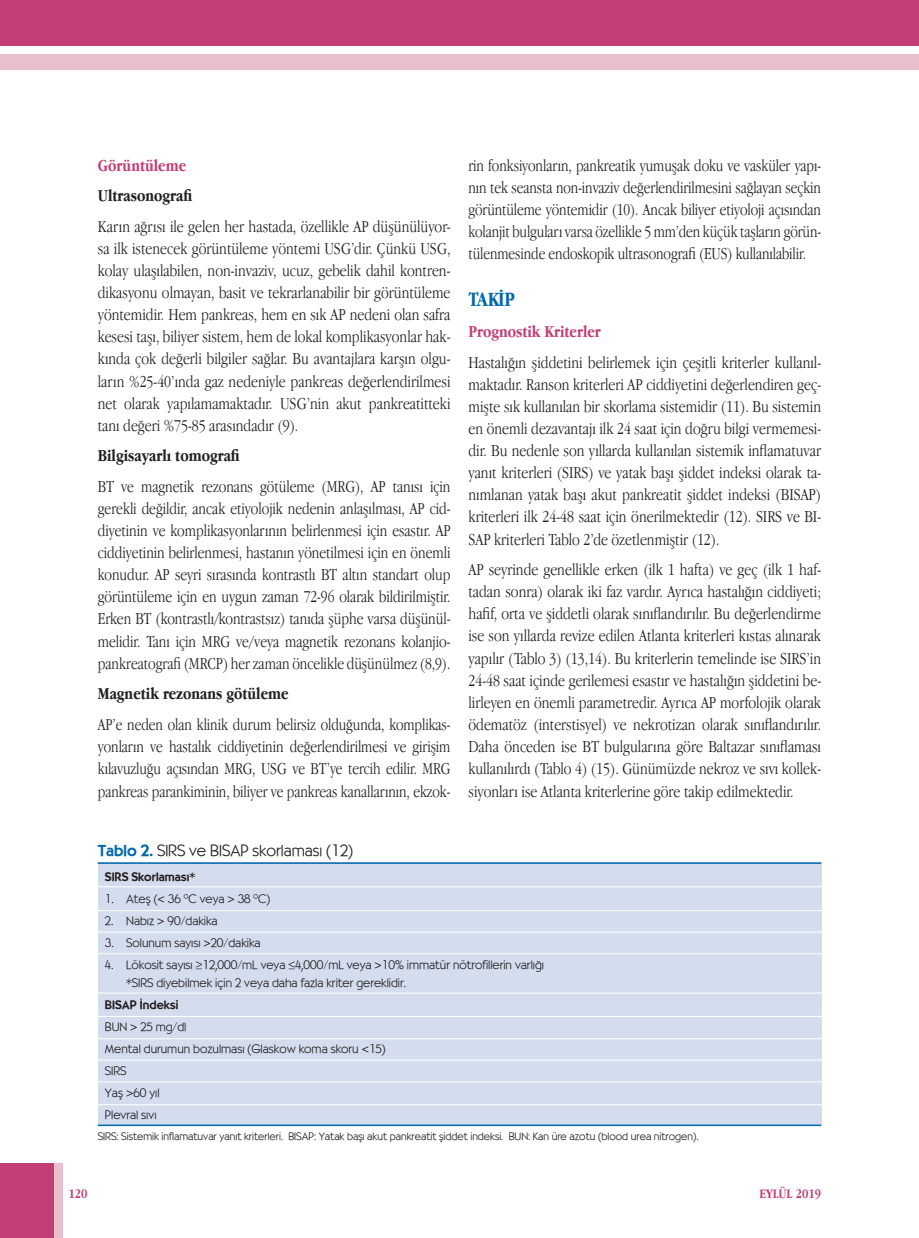
<style>
.page{position:relative;width:919px;height:1238px;background:#fff}
.page>*{position:absolute;margin:0;border:0;box-sizing:border-box;transform-origin:0 0}
.t1{font:700 21px "Apple Garamond";letter-spacing:-.03em;color:#0168ae}
.t2{font:300 17.25px/22px "Apple Garamond";color:#231f20;text-align:justify}
.t3{font:700 17.25px "Apple Garamond";color:#231f20}
.t4{font:700 17.25px "Apple Garamond";color:#c33e76}
.t5{font:300 15.75px "Bernhardt";color:#231f20}
.t6{font:700 13.5px "Apple Garamond";color:#c33e76}
.t7{font:300 12px/22px "Bernhardt";color:#231f20}
.t8{font:500 12px "Bernhardt";color:#231f20}
.t9{font:300 10.5px "Bernhardt";color:#231f20}
.s1{font-weight:500;color:#0168ae}
.s2{font-family:"Avant Garde TR";font-weight:400}
.s3{font-weight:500}
</style>
<div class="page">
<div style="left:0;top:1163px;width:54px;height:74px;background:#c33e76"></div>
<div style="left:54px;top:1163px;width:8px;height:74px;background:#e7c0cb"></div>
<div style="left:0;top:54px;width:918px;height:15px;background:#e7c0cb"></div>
<div style="left:0;top:0;width:918px;height:45px;background:#c33e76"></div>
<div style="left:98px;top:862px;width:723px;height:262px;background:#d4ddee"></div>
<hr style="left:98px;top:862px;width:723px;height:1px;background:#0168ae">
<hr style="left:98px;top:886px;width:724px;height:1px;background:#fff">
<hr style="left:98px;top:910px;width:724px;height:1px;background:#fff">
<hr style="left:98px;top:931px;width:724px;height:1px;background:#fff">
<hr style="left:98px;top:953px;width:724px;height:1px;background:#fff">
<hr style="left:98px;top:1016px;width:724px;height:1px;background:#fff">
<hr style="left:98px;top:1038px;width:724px;height:1px;background:#fff">
<hr style="left:98px;top:1059px;width:724px;height:1px;background:#fff">
<hr style="left:98px;top:1081px;width:724px;height:1px;background:#fff">
<hr style="left:98px;top:1104px;width:724px;height:1px;background:#fff">
<hr style="left:98px;top:992px;width:724px;height:1px;background:#fff">
<hr style="left:98px;top:1124px;width:723px;height:1px;background:#0168ae">
<p class="t4" style="left:98px;top:155px;width:90px">Görüntüleme</p>
<p class="t3" style="left:98px;top:186px;width:96px">Ultrasonografi</p>
<p class="t2" style="left:98px;top:215px;width:354px">Karın ağrısı ile gelen her hastada, özellikle AP düşünülüyor&shy;sa ilk istenecek görüntüleme yöntemi USG’dir. Çünkü USG, kolay ulaşılabilen, non-invaziv, ucuz, gebelik dahil kontren&shy;dikasyonu olmayan, basit ve tekrarlanabilir bir görüntüleme yöntemidir. Hem pankreas, hem en sık AP nedeni olan safra kesesi taşı, biliyer sistem, hem de lokal komplikasyonlar hak&shy;kında çok değerli bilgiler sağlar. Bu avantajlara karşın olgu&shy;ların %25-40’ında gaz nedeniyle pankreas değerlendirilmesi net olarak yapılamamaktadır. USG’nin akut pankreatitteki tanı değeri %75-85 arasındadır (9).</p>
<p class="t3" style="left:98px;top:446px;width:143px">Bilgisayarlı tomografi</p>
<p class="t2" style="left:98px;top:475px;width:354px">BT ve magnetik rezonans götüleme (MRG), AP tanısı için gerekli değildir, ancak etiyolojik nedenin anlaşılması, AP cid&shy;diyetinin ve komplikasyonlarının belirlenmesi için esastır. AP ciddiyetinin belirlenmesi, hastanın yönetilmesi için en önemli konudur. AP seyri sırasında kontrastlı BT altın standart olup görüntüleme için en uygun zaman 72-96 olarak bildirilmiştir.<br>Erken BT (kontrastlı/kontrastsız) tanıda şüphe varsa düşünül&shy;melidir. Tanı için MRG ve/veya magnetik rezonans kolanjio&shy;pankreatografi (MRCP) her zaman öncelikle düşünülmez (8,9).</p>
<p class="t3" style="left:98px;top:684px;width:192px">Magnetik rezonans götüleme</p>
<p class="t2" style="left:98px;top:713px;width:354px">AP’e neden olan klinik durum belirsiz olduğunda, komplikas&shy;yonların ve hastalık ciddiyetinin değerlendirilmesi ve girişim kılavuzluğu açısından MRG, USG ve BT’ye tercih edilir. MRG pankreas parankiminin, biliyer ve pankreas kanallarının, ekzok-</p>
<p class="t5" style="left:98px;top:841px;width:257px"><span class="s1">Tablo 2.</span> SIRS ve BISAP skorlaması (<span class="s2">1</span>2)</p>
<p class="t2" style="left:468px;top:154px;width:354px">rin fonksiyonların, pankreatik yumuşak doku ve vasküler yapı&shy;nın tek seansta non-invaziv değerlendirilmesini sağlayan seçkin görüntüleme yöntemidir (10). Ancak biliyer etiyoloji açısından kolanjit bulguları varsa özellikle 5 mm’den küçük taşların görün&shy;tülenmesinde endoskopik ultrasonografi (EUS) kullanılabilir.</p>
<p class="t1" style="left:468px;top:287px;width:48px">TAKİP</p>
<p class="t4" style="left:468px;top:322px;width:134px">Prognostik Kriterler</p>
<p class="t2" style="left:468px;top:351px;width:354px">Hastalığın şiddetini belirlemek için çeşitli kriterler kullanıl&shy;maktadır. Ranson kriterleri AP ciddiyetini değerlendiren geç&shy;mişte sık kullanılan bir skorlama sistemidir (11). Bu sistemin en önemli dezavantajı ilk 24 saat için doğru bilgi vermemesi&shy;dir. Bu nedenle son yıllarda kullanılan sistemik inflamatuvar yanıt kriterleri (SIRS) ve yatak başı şiddet indeksi olarak ta&shy;nımlanan yatak başı akut pankreatit şiddet indeksi (BISAP) kriterleri ilk 24-48 saat için önerilmektedir (12). SIRS ve BI-SAP kriterleri Tablo 2’de özetlenmiştir (12).</p>
<p class="t2" style="left:468px;top:558px;width:354px">AP seyrinde genellikle erken (ilk 1 hafta) ve geç (ilk 1 haf&shy;tadan sonra) olarak iki faz vardır. Ayrıca hastalığın ciddiyeti; hafif, orta ve şiddetli olarak sınıflandırılır. Bu değerlendirme ise son yıllarda revize edilen Atlanta kriterleri kıstas alınarak yapılır (Tablo 3) (13,14). Bu kriterlerin temelinde ise SIRS’in 24-48 saat içinde gerilemesi esastır ve hastalığın şiddetini be&shy;lirleyen en önemli parametredir. Ayrıca AP morfolojik olarak ödematöz (interstisyel) ve nekrotizan olarak sınıflandırılır.<br>Daha önceden ise BT bulgularına göre Baltazar sınıflaması kullanılırdı (Tablo 4) (15). Günümüzde nekroz ve sıvı kollek&shy;siyonları ise Atlanta kriterlerine göre takip edilmektedir.</p>
<p class="t8" style="left:105px;top:869px;width:92px">SIRS Skorlaması*</p>
<p class="t7" style="left:105px;top:888px;width:167px"><span class="s2">1</span>. Ateş (<span class="s2">&lt;</span> 36 °C veya <span class="s2">&gt;</span> 38 °C)</p>
<p class="t7" style="left:105px;top:910px;width:114px">2. Nabız <span class="s2">&gt;</span> 90/dakika</p>
<p class="t7" style="left:105px;top:932px;width:157px">3. Solunum sayısı <span class="s2">&gt;</span>20/dakika</p>
<p class="t7" style="left:126px;top:956px;width:419px;line-height:17.7px;text-indent:-21px">4. Lökosit sayısı ≥<span class="s2">1</span>2,000/mL veya ≤4,000/mL veya <span class="s2">&gt;1</span>0% immatür nötrofillerin varlığı *SIRS diyebilmek için 2 veya daha fazla kriter gereklidir.</p>
<p class="t7" style="left:105px;top:993px;width:282px"><span class="s3">BISAP İndeksi<br></span>BUN <span class="s2">&gt;</span> 25 mg/dl<br>Mental durumun bozulması (Glaskow koma skoru <span class="s2">&lt;1</span>5)<br>SIRS<br>Yaş <span class="s2">&gt;</span>60 yıl<br>Plevral sıvı</p>
<p class="t9" style="left:98px;top:1130px;width:602px">SIRS: Sistemik inflamatuvar yanıt kriterleri. BISAP: Yatak başı akut pankreatit şiddet indeksi. BUN: Kan üre azotu (blood urea nitrogen).</p>
<p class="t6" style="left:68px;top:1186px;width:21px">120</p>
<p class="t6" style="left:759px;top:1186px;width:63px">EYLÜL 2019</p>
</div>
